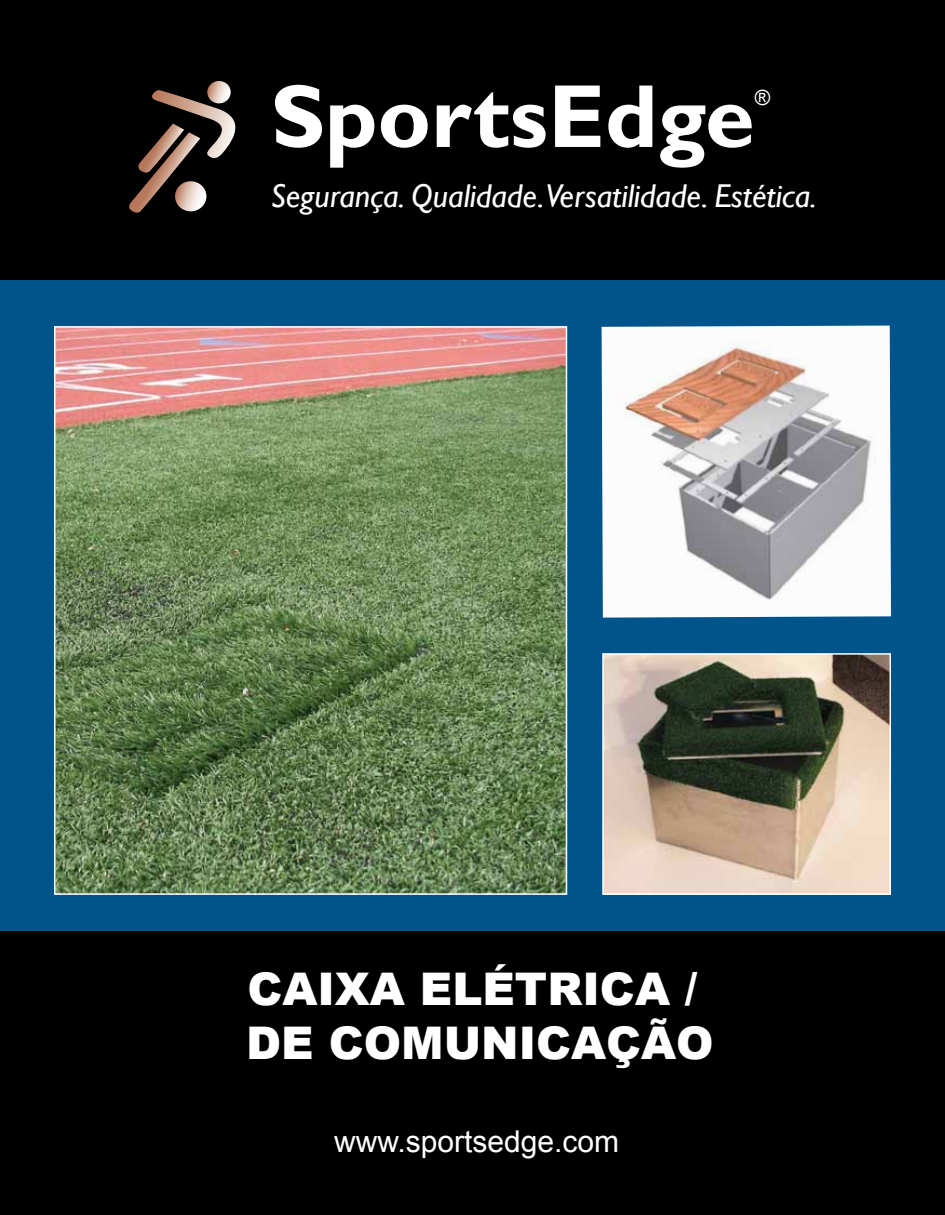
<style>
.page{position:relative;width:945px;height:1215px;background:#fff}
.page>*{position:absolute;margin:0;border:0;box-sizing:border-box;transform-origin:0 0}
.t1{font:700 90px "Gill Sans";color:#fff}
.t2{font:900 45px/54px "Arial";color:#fff}
.t3{font:italic 33px "Gill Sans";color:#fff}
.t4{font:30px "Arial";color:#fff}
.t5{font:21px "Arial";color:#fff}
</style>
<div class="page">
<div style="left:0;top:0;width:945px;height:285px;background:#000"></div>
<div style="left:0;top:915px;width:945px;height:300px;background:#000"></div>
<div style="left:0;top:280px;width:945px;height:652px;background:#00548c"></div>
<img style="left:57px;top:329px;width:507px;height:563px">
<div style="left:54px;top:326px;width:513px;height:569px;border:2px solid #fff"></div>
<svg style="left:601px;top:325px;width:290px;height:293px;background:#d8d3d2"></svg>
<img style="left:605px;top:656px;width:283px;height:236px">
<div style="left:602px;top:653px;width:289px;height:242px;border:2px solid #fff"></div>
<svg style="left:129px;top:81px;width:107px;height:132px"></svg>
<h1 class="t1" style="left:271px;top:62px;width:486px">SportsEdge</h1>
<p class="t5" style="left:755px;top:84px;width:17px">®</p>
<p class="t3" style="left:271px;top:177px;width:548px">Segurança. Qualidade.Versatilidade. Estética.</p>
<h2 class="t2" style="left:246px;top:960px;width:469px">CAIXA ELÉTRICA /<br>DE COMUNICAÇÃO</h2>
<p class="t4" style="left:334px;top:1122px;width:287px">www.sportsedge.com</p>
</div>
